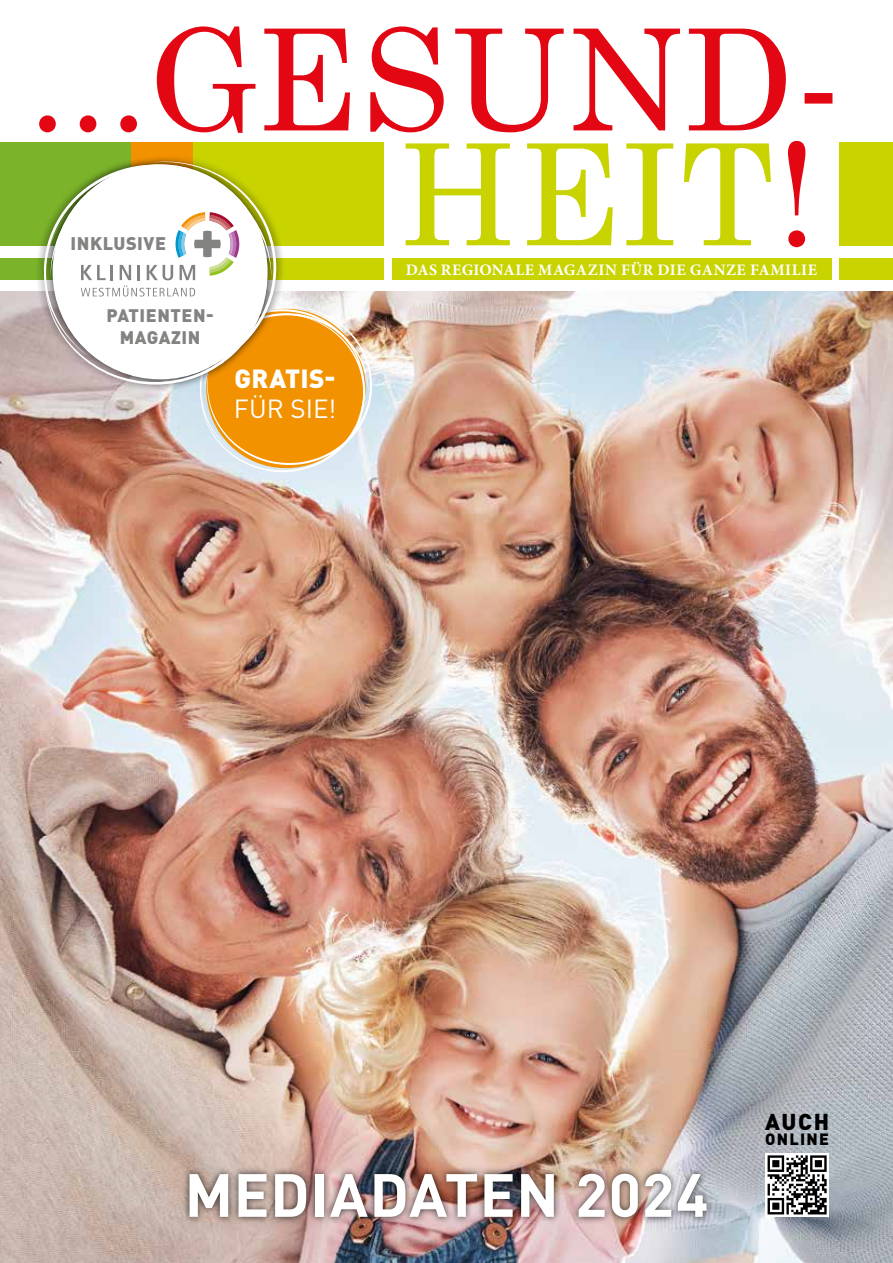
<style>
.page{position:relative;width:893px;height:1263px;background:#fff}
.page>*{position:absolute;margin:0;border:0;box-sizing:border-box;transform-origin:0 0}
.t1{font:700 60px "DINOT";letter-spacing:.01em;color:#fff}
.t2{font:900 25.95px "DINOT";letter-spacing:.01em;color:#fff}
.t3{font:25.95px "DINOT";color:#fff}
.t4{font:900 22.65px "DINOT";color:#000}
.t5{font:900 18.15px "DINOT";letter-spacing:.03em;color:#838382}
.t6{font:900 18px/21.6px "DINOT";letter-spacing:.03em;color:#838382;text-align:center}
.t7{font:900 16.2px "DINOT";letter-spacing:.08em;color:#000}
.t8{font:700 16.05px "Minion Pro";letter-spacing:.03em;color:#fff}
</style>
<div class="page">
<img style="left:0;top:291px;width:893px;height:972px">
<div style="left:182px;top:1166px;width:532px;height:59px;background:#000;opacity:.75"></div>
<svg style="left:39px;top:26px;width:793px;height:107px"></svg>
<div style="left:132px;top:142px;width:252px;height:103px;background:#c8d300"></div>
<svg style="left:788px;top:141px;width:17px;height:106px"></svg>
<svg style="left:406px;top:143px;width:365px;height:102px"></svg>
<div style="left:839px;top:143px;width:54px;height:103px;background:#c8d300"></div>
<div style="left:0;top:142px;width:131px;height:103px;background:#7bb32a"></div>
<div style="left:131px;top:142px;width:62px;height:103px;background:#f39200"></div>
<div style="left:132px;top:258px;width:252px;height:22px;background:#c8d300"></div>
<div style="left:839px;top:258px;width:54px;height:22px;background:#c8d300"></div>
<div style="left:0;top:258px;width:131px;height:22px;background:#7bb32a"></div>
<div style="left:392px;top:258px;width:439px;height:22px;background:#c8d300"></div>
<div style="left:36px;top:154px;width:248px;height:239px;background:#000;opacity:.75"></div>
<svg style="left:44px;top:163px;width:330px;height:309px"></svg>
<svg style="left:765px;top:1153px;width:64px;height:64px"></svg>
<svg style="left:768px;top:1155px;width:59px;height:59px"></svg>
<p class="t5" style="left:71px;top:231px;width:97px">INKLUSIVE</p>
<p class="t6" style="left:106px;top:304px;width:109px">PATIENTEN-<br>MAGAZIN</p>
<h2 class="t2" style="left:234px;top:361px;width:103px">GRATIS-</h2>
<h2 class="t3" style="left:234px;top:391px;width:104px">FÜR SIE!</h2>
<p class="t8" style="left:406px;top:258px;width:413px">DAS REGIONALE MAGAZIN FÜR DIE GANZE FAMILIE</p>
<h3 class="t4" style="left:765px;top:1106px;width:65px">AUCH</h3>
<p class="t7" style="left:765px;top:1128px;width:66px">ONLINE</p>
<h1 class="t1" style="left:185px;top:1154px;width:525px">MEDIADATEN 2024</h1>
</div>
